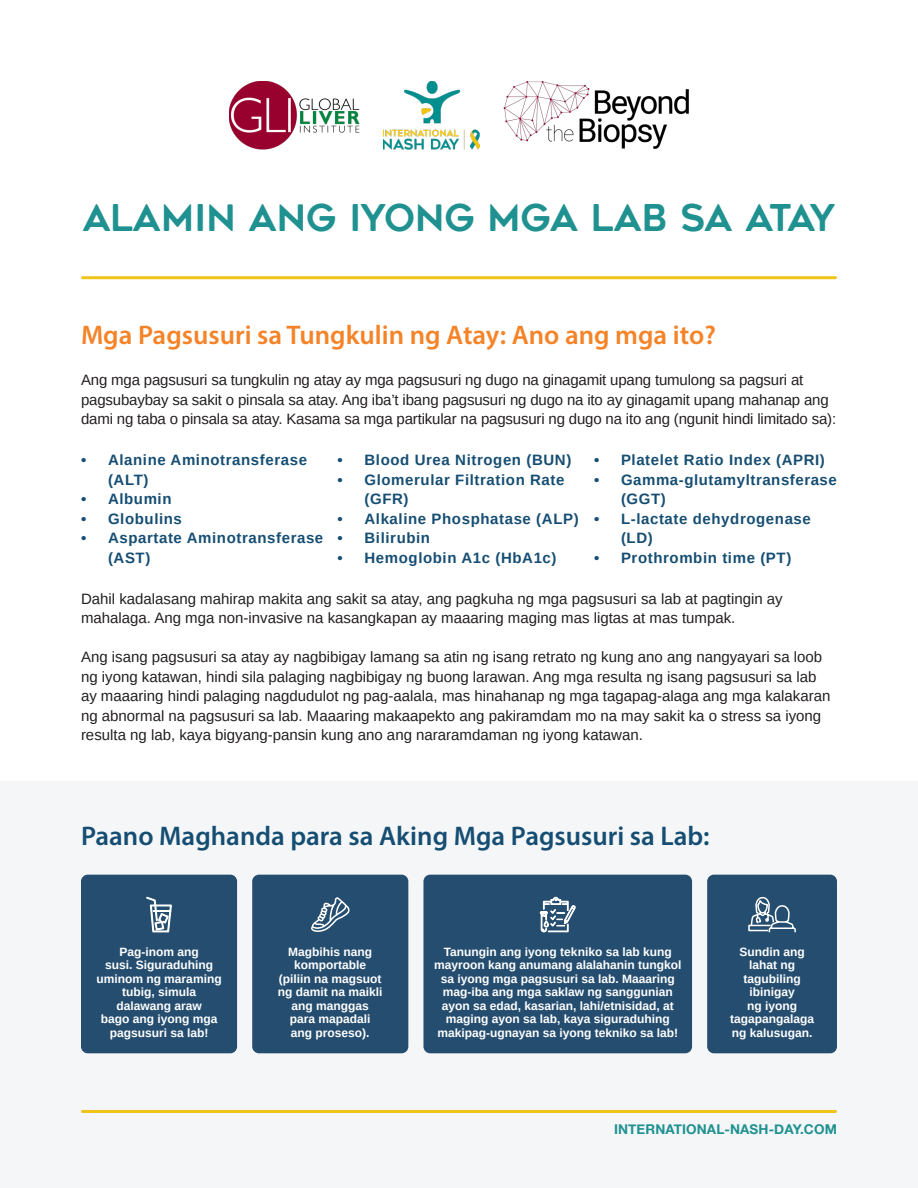
<style>
.page{position:relative;width:918px;height:1188px;background:#fff}
.page>*{position:absolute;margin:0;border:0;box-sizing:border-box;transform-origin:0 0}
.t1{font:36.75px "Geometos Rounded";color:#1f9190}
.H2_orange{font:600 27px "Myriad Pro";color:#f58429}
.H2_orange-2{font:600 27px "Myriad Pro";color:#164e73}
.t2{font:15px/19.5px "Liberation Sans";color:#231f20}
.t3{font:700 15px/19.5px "Liberation Sans";letter-spacing:.04em;color:#164e73}
.t4{font:700 13.5px "Helvetica Neue";letter-spacing:.01em;color:#1f9190}
.t5{font:700 12px/13.5px "Liberation Sans";color:#fff;text-align:center}
</style>
<div class="page">
<div style="left:0;top:781px;width:918px;height:407px;background:#f4f6f8"></div>
<img style="left:383px;top:81px;width:97px;height:68px">
<img style="left:229px;top:81px;width:130px;height:68px">
<img style="left:504px;top:81px;width:185px;height:68px">
<hr style="left:82px;top:276px;width:754px;height:3px;background:#efc319">
<div style="left:81px;top:875px;width:156px;height:178px;background:#254d6f;border-radius:7px"></div>
<div style="left:252px;top:875px;width:156px;height:178px;background:#254d6f;border-radius:7px"></div>
<div style="left:423px;top:875px;width:269px;height:178px;background:#254d6f;border-radius:7px"></div>
<div style="left:707px;top:875px;width:130px;height:178px;background:#254d6f;border-radius:7px"></div>
<svg style="left:146px;top:896px;width:26px;height:37px"></svg>
<svg style="left:311px;top:897px;width:39px;height:35px"></svg>
<svg style="left:540px;top:897px;width:36px;height:36px"></svg>
<svg style="left:747px;top:867px;width:50px;height:66px"></svg>
<hr style="left:82px;top:1110px;width:754px;height:3px;background:#efc319">
<p class="t1" style="left:82px;top:197px;width:755px">ALAMIN ANG IYONG MGA LAB SA ATAY</p>
<p class="H2_orange" style="left:81px;top:318px;width:636px">Mga Pagsusuri sa Tungkulin ng Atay: Ano ang mga ito?</p>
<p class="t2" style="left:81px;top:371px;width:757px">Ang mga pagsusuri sa tungkulin ng atay ay mga pagsusuri ng dugo na ginagamit upang tumulong sa pagsuri at pagsubaybay sa sakit o pinsala sa atay. Ang iba’t ibang pagsusuri ng dugo na ito ay ginagamit upang mahanap ang dami ng taba o pinsala sa atay. Kasama sa mga partikular na pagsusuri ng dugo na ito ang (ngunit hindi limitado sa):</p>
<p class="t3" style="left:594px;top:451px;width:232px">• Platelet Ratio Index (APRI)</p>
<p class="t3" style="left:621px;top:470px;width:217px;text-indent:-27px">• Gamma-glutamyltransferase (GGT)</p>
<p class="t3" style="left:621px;top:509px;width:191px;text-indent:-27px">• L-lactate dehydrogenase (LD)</p>
<p class="t3" style="left:594px;top:548px;width:199px">• Prothrombin time (PT)</p>
<p class="t2" style="left:81px;top:589px;width:703px">Dahil kadalasang mahirap makita ang sakit sa atay, ang pagkuha ng mga pagsusuri sa lab at pagtingin ay mahalaga. Ang mga non-invasive na kasangkapan ay maaaring maging mas ligtas at mas tumpak.</p>
<p class="t2" style="left:81px;top:648px;width:751px">Ang isang pagsusuri sa atay ay nagbibigay lamang sa atin ng isang retrato ng kung ano ang nangyayari sa loob ng iyong katawan, hindi sila palaging nagbibigay ng buong larawan. Ang mga resulta ng isang pagsusuri sa lab ay maaaring hindi palaging nagdudulot ng pag-aalala, mas hinahanap ng mga tagapag-alaga ang mga kalakaran ng abnormal na pagsusuri sa lab. Maaaring makaapekto ang pakiramdam mo na may sakit ka o stress sa iyong resulta ng lab, kaya bigyang-pansin kung ano ang nararamdaman ng iyong katawan.</p>
<p class="t3" style="left:108px;top:451px;width:201px;text-indent:-27px">• Alanine Aminotransferase (ALT)</p>
<p class="t3" style="left:81px;top:490px;width:92px">• Albumin</p>
<p class="t3" style="left:81px;top:509px;width:102px">• Globulins</p>
<p class="t3" style="left:108px;top:529px;width:217px;text-indent:-27px">• Aspartate Aminotransferase (AST)</p>
<p class="t3" style="left:338px;top:451px;width:235px">• Blood Urea Nitrogen (BUN)</p>
<p class="t3" style="left:364px;top:470px;width:202px;text-indent:-27px">• Glomerular Filtration Rate (GFR)</p>
<p class="t3" style="left:338px;top:509px;width:243px">• Alkaline Phosphatase (ALP)</p>
<p class="t3" style="left:338px;top:529px;width:94px">• Bilirubin</p>
<p class="t3" style="left:338px;top:548px;width:221px">• Hemoglobin A1c (HbA1c)</p>
<p class="H2_orange-2" style="left:81px;top:818px;width:630px">Paano Maghanda para sa Aking Mga Pagsusuri sa Lab:</p>
<p class="t5" style="left:96px;top:945px;width:127px">Pag-inom ang<br>susi. Siguraduhing uminom ng maraming tubig, simula dalawang araw<br>bago ang iyong mga pagsusuri sa lab!</p>
<p class="t5" style="left:278px;top:945px;width:106px">Magbihis nang komportable (piliin na magsuot ng damit na maikli ang manggas para mapadali ang proseso).</p>
<p class="t5" style="left:434px;top:945px;width:249px">Tanungin ang iyong tekniko sa lab kung mayroon kang anumang alalahanin tungkol sa iyong mga pagsusuri sa lab. Maaaring mag-iba ang mga saklaw ng sanggunian ayon sa edad, kasarian, lahi/etnisidad, at maging ayon sa lab, kaya siguraduhing makipag-ugnayan sa iyong tekniko sa lab!</p>
<p class="t5" style="left:730px;top:945px;width:86px">Sundin ang lahat ng tagubiling ibinigay<br>ng iyong tagapangalaga ng kalusugan.</p>
<p class="t4" style="left:614px;top:1119px;width:224px">INTERNATIONAL-NASH-DAY.COM</p>
</div>
